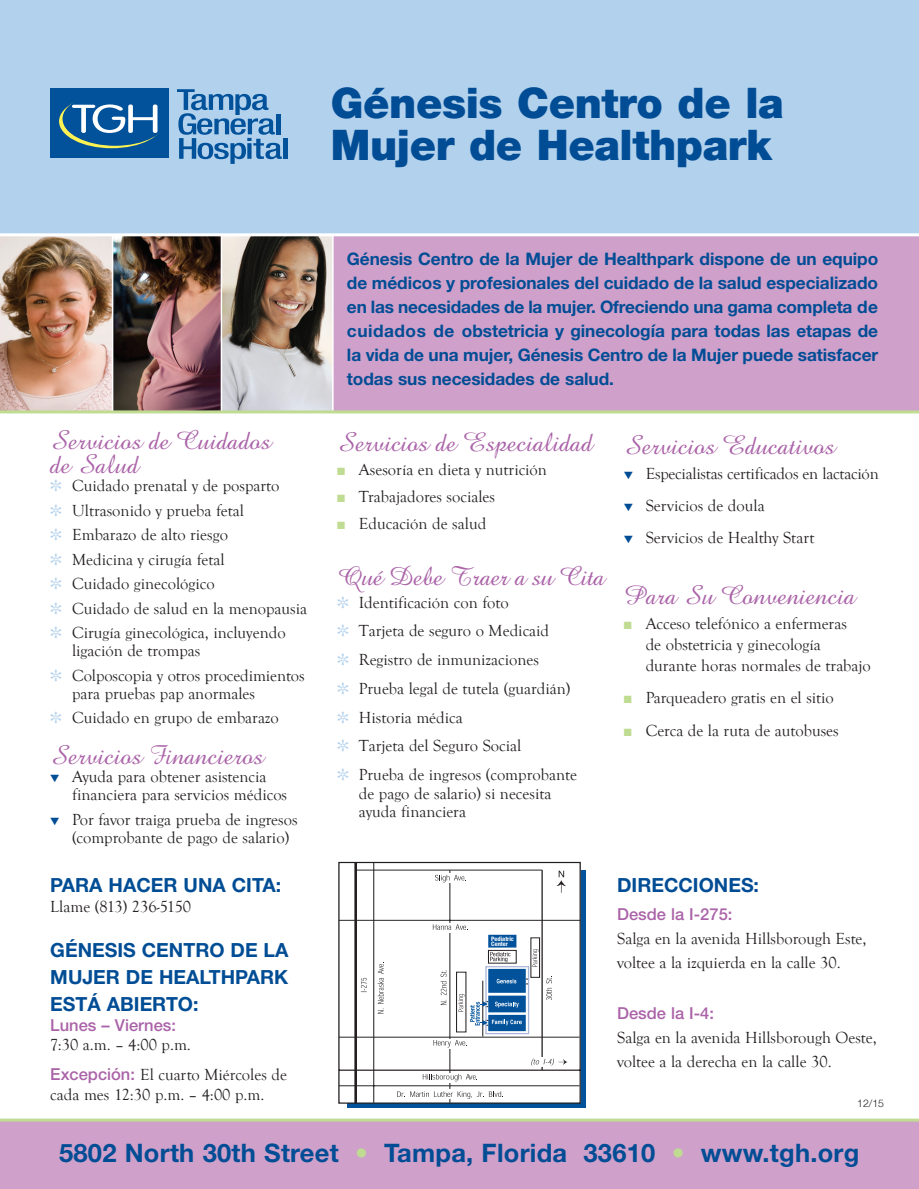
<style>
.page{position:relative;width:919px;height:1189px;background:#fff}
.page>*{position:absolute;margin:0;border:0;box-sizing:border-box;transform-origin:0 0}
.t1{font:900 42px/42px "Helvetica Neue";letter-spacing:-.01em;color:#014d95}
.t2{font:27px/24px "Amazone BT";color:#aa63a8}
.t3{font:700 25.5px "Helvetica Neue";letter-spacing:.01em;color:#014d95}
.t4{font:700 19.5px/27px "Helvetica Neue";color:#014d95;text-align:justify}
.t5{font:700 17.25px/24px "Helvetica Neue";letter-spacing:-.005em;color:#014d95;text-align:justify}
.t6{font:16.5px/24.5px "Goudy Old Style T";color:#231f20}
.t7{font:500 16.5px "Helvetica Neue";color:#aa63a8}
.t8{font:300 10.5px "Helvetica Neue";color:#231f20}
.t9{font:700 condensed 6.15px/4.8px "Helvetica Neue";color:#fff;scale:1.06 1}
.s1{color:#014d95}
.s2{font-family:"Helvetica Neue";font-weight:500;color:#aa63a8}
.s3{color:#bfdc92}
</style>
<div class="page">
<div style="left:0;top:1121px;width:919px;height:68px;background:#cfa0c9"></div>
<div style="left:0;top:0;width:919px;height:235px;background:#b2d1ed"></div>
<div style="left:331px;top:235px;width:588px;height:176px;background:#cfa0c9"></div>
<div style="left:347px;top:870px;width:238px;height:237px;background:#01529b"></div>
<svg style="left:338px;top:862px;width:243px;height:242px;background:#f5f5f5"></svg>
<hr style="left:339px;top:920px;width:241px;height:1px;background:#231f20">
<hr style="left:450px;top:870px;width:1px;height:233px;background:#231f20">
<svg style="left:546px;top:976px;width:6px;height:24px"></svg>
<hr style="left:339px;top:1085px;width:240px;height:1px;background:#231f20">
<hr style="left:373px;top:862px;width:1px;height:241px;background:#231f20">
<hr style="left:354px;top:862px;width:3px;height:241px;background:#231f20">
<svg style="left:361px;top:978px;width:6px;height:14px"></svg>
<svg style="left:378px;top:963px;width:6px;height:51px"></svg>
<div style="left:531px;top:938px;width:9px;height:39px;border:1px solid #231f20"></div>
<hr style="left:339px;top:1037px;width:240px;height:1px;background:#231f20">
<hr style="left:355px;top:870px;width:187px;height:1px;background:#231f20">
<hr style="left:541px;top:870px;width:2px;height:200px;background:#231f20">
<div style="left:438px;top:1073px;width:21px;height:9px;background:#fff"></div>
<div style="left:438px;top:1039px;width:21px;height:9px;background:#fff"></div>
<div style="left:439px;top:923px;width:21px;height:9px;background:#fff"></div>
<div style="left:436px;top:873px;width:21px;height:10px;background:#fff"></div>
<div style="left:530px;top:1057px;width:21px;height:10px;background:#fff"></div>
<svg style="left:423px;top:1074px;width:55px;height:7px"></svg>
<div style="left:438px;top:1090px;width:21px;height:9px;background:#fff"></div>
<svg style="left:397px;top:1091px;width:106px;height:8px"></svg>
<svg style="left:531px;top:1058px;width:36px;height:8px"></svg>
<svg style="left:433px;top:924px;width:35px;height:6px"></svg>
<svg style="left:435px;top:875px;width:31px;height:7px"></svg>
<svg style="left:556px;top:871px;width:10px;height:22px"></svg>
<div style="left:488px;top:935px;width:28px;height:12px;background:#01529b"></div>
<svg style="left:433px;top:949px;width:106px;height:98px"></svg>
<svg style="left:177px;top:89px;width:105px;height:75px"></svg>
<hr style="left:283px;top:138px;width:4px;height:21px;background:#01529b">
<div style="left:50px;top:89px;width:118px;height:69px;background:#01529b"></div>
<svg style="left:59px;top:94px;width:105px;height:54px"></svg>
<div style="left:63px;top:92px;width:105px;height:54px;background:#01529b;border-radius:50%"></div>
<svg style="left:72px;top:104px;width:85px;height:29px"></svg>
<img style="left:0;top:236px;width:332px;height:174px">
<hr style="left:112px;top:234px;width:1px;height:188px;background:#fff">
<hr style="left:221px;top:235px;width:1px;height:188px;background:#fff">
<hr style="left:332px;top:235px;width:2px;height:182px;background:#fff">
<hr style="left:0;top:233px;width:919px;height:3px;background:#fff">
<hr style="left:0;top:1118px;width:919px;height:3px;background:#bfdc92">
<hr style="left:0;top:410px;width:919px;height:3px;background:#bfdc92">
<h1 class="t1" style="left:331px;top:82px;width:454px">Génesis Centro de la<br>Mujer de Healthpark</h1>
<h2 class="t2" style="left:50px;top:429px;width:222px">Servicios de Cuidados de Salud</h2>
<p class="t6" style="left:72px;top:474px;width:236px">Cuidado prenatal y de posparto<br>Ultrasonido y prueba fetal<br>Embarazo de alto riesgo<br>Medicina y cirugía fetal<br>Cuidado ginecológico<br>Cuidado de salud en la menopausia<br>Cirugía ginecológica, incluyendo</p>
<p class="t6" style="left:72px;top:639px;width:234px">ligación de trompas<br>Colposcopia y otros procedimientos</p>
<p class="t6" style="left:72px;top:681px;width:208px">para pruebas pap anormales<br>Cuidado en grupo de embarazo</p>
<h2 class="t2" style="left:50px;top:744px;width:215px">Servicios Financieros</h2>
<p class="t6" style="left:72px;top:768px;width:217px;line-height:18px;text-indent:-22px"><span class="s1">▼</span> Ayuda para obtener asistencia financiera para servicios médicos</p>
<p class="t6" style="left:72px;top:811px;width:227px;line-height:18px;text-indent:-22px"><span class="s1">▼</span> Por favor traiga prueba de ingresos (comprobante de pago de salario)</p>
<p class="t4" style="left:50px;top:871px;width:232px">PARA HACER UNA CITA:</p>
<p class="t6" style="left:50px;top:895px;width:142px">Llame (813) 236-5150</p>
<p class="t4" style="left:50px;top:936px;width:240px">GÉNESIS CENTRO DE LA MUJER DE HEALTHPARK ESTÁ ABIERTO:</p>
<p class="t7" style="left:50px;top:1015px;width:127px">Lunes – Viernes:</p>
<p class="t6" style="left:50px;top:1030px;width:238px;line-height:29.7px">7:30 a.m. – 4:00 p.m.<br><span class="s2">Excepción:</span> El cuarto Miércoles de</p>
<p class="t6" style="left:50px;top:1082px;width:216px">cada mes 12:30 p.m. – 4:00 p.m.</p>
<p class="t5" style="left:347px;top:247px;width:533px">Génesis Centro de la Mujer de Healthpark dispone de un equipo de médicos y profesionales del cuidado de la salud especializado en las necesidades de la mujer. Ofreciendo una gama completa de cuidados de obstetricia y ginecología para todas las etapas de la vida de una mujer, Génesis Centro de la Mujer puede satisfacer todas sus necesidades de salud.</p>
<h2 class="t2" style="left:337px;top:431px;width:257px">Servicios de Especialidad</h2>
<p class="t6" style="left:337px;top:457px;width:211px"><span class="s3">■</span> Asesoría en dieta y nutrición</p>
<p class="t6" style="left:337px;top:484px;width:159px"><span class="s3">■</span> Trabajadores sociales</p>
<p class="t6" style="left:337px;top:511px;width:151px"><span class="s3">■</span> Educación de salud</p>
<h2 class="t2" style="left:337px;top:564px;width:269px">Qué Debe Traer a su Cita</h2>
<p class="t6" style="left:359px;top:588px;width:220px;line-height:28.8px">Identificación con foto<br>Tarjeta de seguro o Medicaid<br>Registro de inmunizaciones<br>Prueba legal de tutela (guardián)<br>Historia médica<br>Tarjeta del Seguro Social<br>Prueba de ingresos (comprobante</p>
<p class="t6" style="left:359px;top:784px;width:194px;line-height:18.6px">de pago de salario) si necesita ayuda financiera</p>
<h2 class="t2" style="left:624px;top:434px;width:213px">Servicios Educativos</h2>
<p class="t6" style="left:624px;top:461px;width:256px"><span class="s1">▼</span> Especialistas certificados en lactación</p>
<p class="t6" style="left:624px;top:494px;width:142px"><span class="s1">▼</span> Servicios de doula</p>
<p class="t6" style="left:624px;top:526px;width:192px"><span class="s1">▼</span> Servicios de Healthy Start</p>
<h2 class="t2" style="left:624px;top:583px;width:233px">Para Su Conveniencia</h2>
<p class="t6" style="left:646px;top:613px;width:227px;line-height:21px;text-indent:-22px"><span class="s3">■</span> Acceso telefónico a enfermeras<br>de obstetricia y ginecología durante horas normales de trabajo</p>
<p class="t6" style="left:624px;top:686px;width:212px"><span class="s3">■</span> Parqueadero gratis en el sitio</p>
<p class="t6" style="left:624px;top:718px;width:216px"><span class="s3">■</span> Cerca de la ruta de autobuses</p>
<p class="t9" style="left:491px;top:936px;width:23px">Pediatric<br>Center</p>
<p class="t4" style="left:617px;top:871px;width:143px">DIRECCIONES:</p>
<p class="t7" style="left:617px;top:904px;width:117px">Desde la I-275:</p>
<p class="t6" style="left:617px;top:927px;width:251px;line-height:24px">Salga en la avenida Hillsborough Este, voltee a la izquierda en la calle 30.</p>
<p class="t7" style="left:617px;top:1003px;width:98px">Desde la I-4:</p>
<p class="t6" style="left:617px;top:1026px;width:261px;line-height:24px">Salga en la avenida Hillsborough Oeste, voltee a la derecha en la calle 30.</p>
<p class="t8" style="left:857px;top:1096px;width:28px">12/15</p>
<h3 class="t3" style="left:59px;top:1137px;width:802px">5802 North 30th Street <span class="s3">•</span> Tampa, Florida 33610 <span class="s3">•</span> www.tgh.org</h3>
</div>
